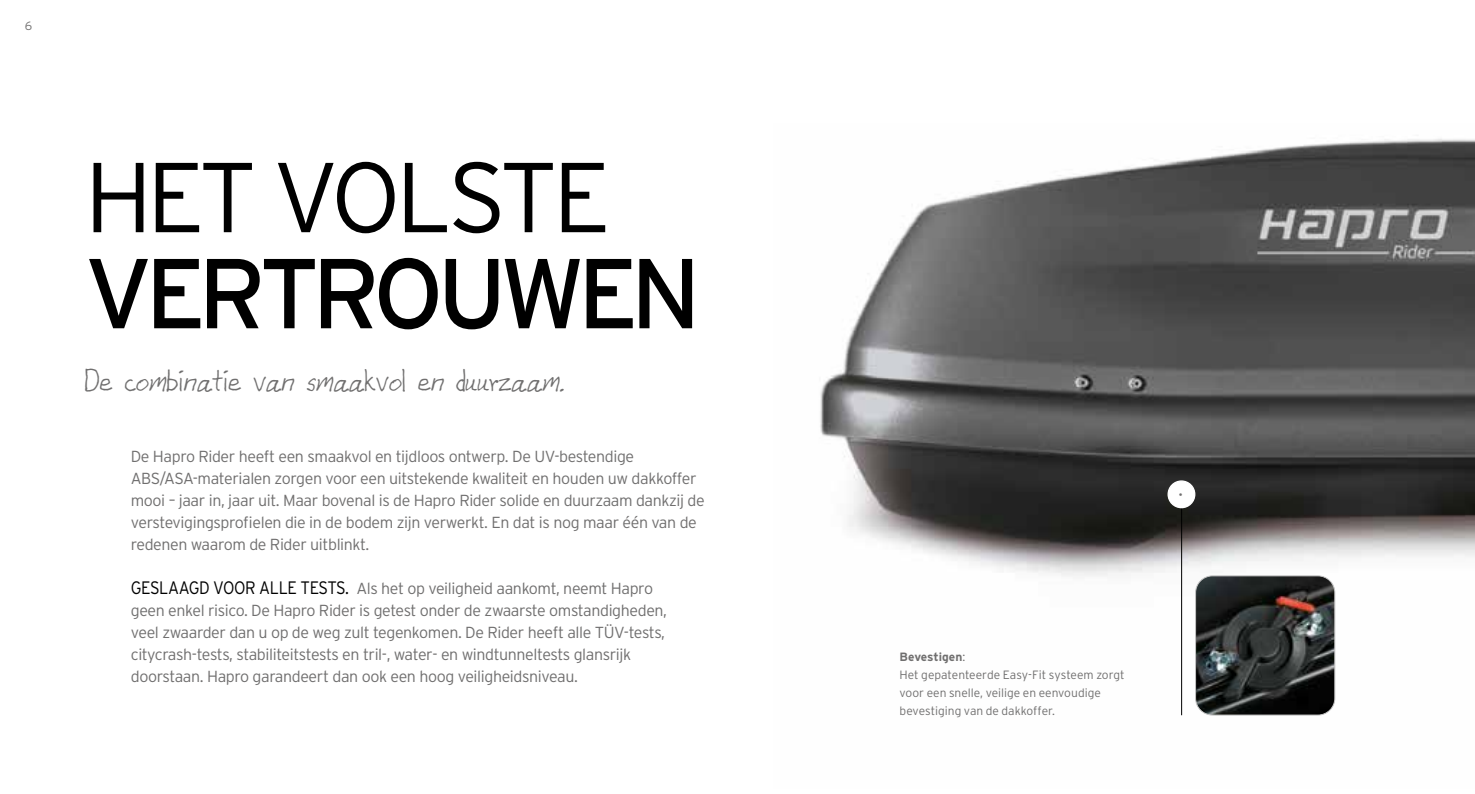
<style>
.page{position:relative;width:1475px;height:794px;background:#fff}
.page>*{position:absolute;margin:0;border:0;box-sizing:border-box;transform-origin:0 0}
.t1{font:99px "Interstate";letter-spacing:-.075em;color:#000}
.t2{font:300 99px "Interstate";letter-spacing:-.06em;color:#000}
.t3{font:30.6px "GFY Shue";color:#706f6f}
.t4{font:300 16px/22px "Interstate";letter-spacing:-.025em;color:#706f6f}
.t5{font:300 12px/18px "Interstate";color:#706f6f}
.s1{font-size:18px;color:#000}
.s2{font-weight:700}
</style>
<div class="page">
<img style="left:820px;top:139px;width:654px;height:577px">
<img style="left:1195px;top:576px;width:139px;height:139px">
<div style="left:1195px;top:575px;width:139px;height:140px;border:1px solid #c3c3c3;border-radius:17px"></div>
<hr style="left:1181px;top:494px;width:1px;height:221px;background:#000">
<div style="left:1167px;top:481px;width:27px;height:26px;background:#fff;border-radius:50%"></div>
<div style="left:1167px;top:480px;width:28px;height:28px;border:1px solid #fff;border-radius:50%"></div>
<p class="t5" style="left:25px;top:17px;width:9px">6</p>
<h1 class="t2" style="left:84px;top:142px;width:528px">HET VOLSTE</h1>
<h1 class="t1" style="left:84px;top:238px;width:618px">VERTROUWEN</h1>
<h2 class="t3" style="left:84px;top:361px;width:481px">De combinatie van smaakvol en duurzaam.</h2>
<p class="t4" style="left:131px;top:445px;width:575px">De Hapro Rider heeft een smaakvol en tijdloos ontwerp. De UV-bestendige ABS/ASA-materialen zorgen voor een uitstekende kwaliteit en houden uw dakkoffer mooi – jaar in, jaar uit. Maar bovenal is de Hapro Rider solide en duurzaam dankzij de verstevigingsprofielen die in de bodem zijn verwerkt. En dat is nog maar één van de redenen waarom de Rider uitblinkt.</p>
<p class="t4" style="left:131px;top:577px;width:537px"><span class="s1">GESLAAGD VOOR ALLE TESTS.</span> Als het op veiligheid aankomt, neemt Hapro geen enkel risico. De Hapro Rider is getest onder de zwaarste omstandigheden, veel zwaarder dan u op de weg zult tegenkomen. De Rider heeft alle TÜV-tests, citycrash-tests, stabiliteitstests en tril-, water- en windtunneltests glansrijk doorstaan. Hapro garandeert dan ook een hoog veiligheidsniveau.</p>
<p class="t5" style="left:1178px;top:486px;width:6px">•</p>
<p class="t5" style="left:899px;top:648px;width:226px"><span class="s2">Bevestigen</span>:<br>Het gepatenteerde Easy-Fit systeem zorgt voor een snelle, veilige en eenvoudige bevestiging van de dakkoffer.</p>
</div>
